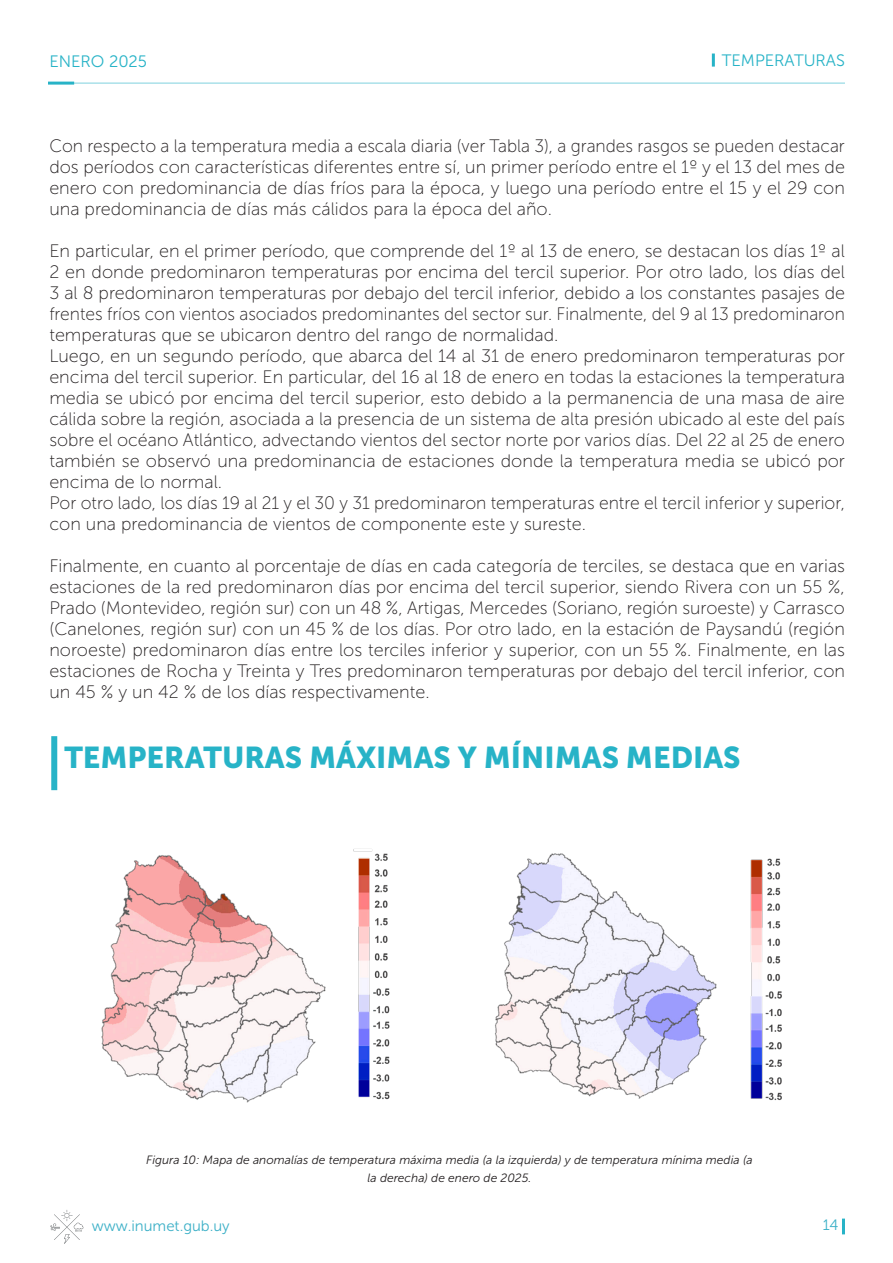
<style>
.page{position:relative;width:893px;height:1263px;background:#fff}
.page>*{position:absolute;margin:0;border:0;box-sizing:border-box;transform-origin:0 0}
.t1{font:30px "Museo Sans 900";color:#27b3c7}
.PARRAFO_10K{font:18px/21px "Museo Sans 100";color:#231f20;text-align:justify}
.t2{font:16.5px "Museo Sans 300";color:#27b3c7}
.t3{font:15px "Museo Sans 300";color:#3cb0c7}
.leyendas_300_italic{font:italic 12px/18px "Museo Sans 300";color:#231f20;text-align:center}
</style>
<div class="page">
<hr style="left:69px;top:83px;width:776px;height:1px;background:#27b3c7">
<hr style="left:48px;top:82px;width:26px;height:3px;background:#27b3c7">
<svg style="left:50px;top:1210px;width:34px;height:34px"></svg>
<hr style="left:842px;top:1219px;width:3px;height:15px;background:#27b3c7">
<svg style="left:712px;top:54px;width:3px;height:13px"></svg>
<div style="left:51px;top:736px;width:6px;height:54px;background:#27b3c7"></div>
<img style="left:101px;top:848px;width:681px;height:255px">
<p class="t2" style="left:49px;top:52px;width:99px">ENERO 2025</p>
<p class="t2" style="left:722px;top:52px;width:125px">TEMPERATURAS</p>
<p class="PARRAFO_10K" style="left:49px;top:135px;width:797px">Con respecto a la temperatura media a escala diaria (ver Tabla 3), a grandes rasgos se pueden destacar dos períodos con características diferentes entre sí, un primer período entre el 1º y el 13 del mes de enero con predominancia de días fríos para la época, y luego una período entre el 15 y el 29 con una predominancia de días más cálidos para la época del año.</p>
<p class="PARRAFO_10K" style="left:49px;top:240px;width:797px">En particular, en el primer período, que comprende del 1º al 13 de enero, se destacan los días 1º al 2 en donde predominaron temperaturas por encima del tercil superior. Por otro lado, los días del 3 al 8 predominaron temperaturas por debajo del tercil inferior, debido a los constantes pasajes de frentes fríos con vientos asociados predominantes del sector sur. Finalmente, del 9 al 13 predominaron temperaturas que se ubicaron dentro del rango de normalidad.</p>
<p class="PARRAFO_10K" style="left:49px;top:345px;width:797px">Luego, en un segundo período, que abarca del 14 al 31 de enero predominaron temperaturas por encima del tercil superior. En particular, del 16 al 18 de enero en todas la estaciones la temperatura media se ubicó por encima del tercil superior, esto debido a la permanencia de una masa de aire cálida sobre la región, asociada a la presencia de un sistema de alta presión ubicado al este del país sobre el océano Atlántico, advectando vientos del sector norte por varios días. Del 22 al 25 de enero también se observó una predominancia de estaciones donde la temperatura media se ubicó por encima de lo normal.</p>
<p class="PARRAFO_10K" style="left:49px;top:492px;width:797px">Por otro lado, los días 19 al 21 y el 30 y 31 predominaron temperaturas entre el tercil inferior y superior, con una predominancia de vientos de componente este y sureste.</p>
<p class="PARRAFO_10K" style="left:49px;top:555px;width:797px">Finalmente, en cuanto al porcentaje de días en cada categoría de terciles, se destaca que en varias estaciones de la red predominaron días por encima del tercil superior, siendo Rivera con un 55 %, Prado (Montevideo, región sur) con un 48 %, Artigas, Mercedes (Soriano, región suroeste) y Carrasco (Canelones, región sur) con un 45 % de los días. Por otro lado, en la estación de Paysandú (región noroeste) predominaron días entre los terciles inferior y superior, con un 55 %. Finalmente, en las estaciones de Rocha y Treinta y Tres predominaron temperaturas por debajo del tercil inferior, con un 45 % y un 42 % de los días respectivamente.</p>
<p class="t1" style="left:64px;top:740px;width:678px">TEMPERATURAS MÁXIMAS Y MÍNIMAS MEDIAS</p>
<p class="leyendas_300_italic" style="left:146px;top:1151px;width:608px">Figura 10: Mapa de anomalías de temperatura máxima media (a la izquierda) y de temperatura mínima media (a la derecha) de enero de 2025.</p>
<p class="t3" style="left:92px;top:1218px;width:139px">www.inumet.gub.uy</p>
<p class="t3" style="left:823px;top:1217px;width:17px">14</p>
</div>
